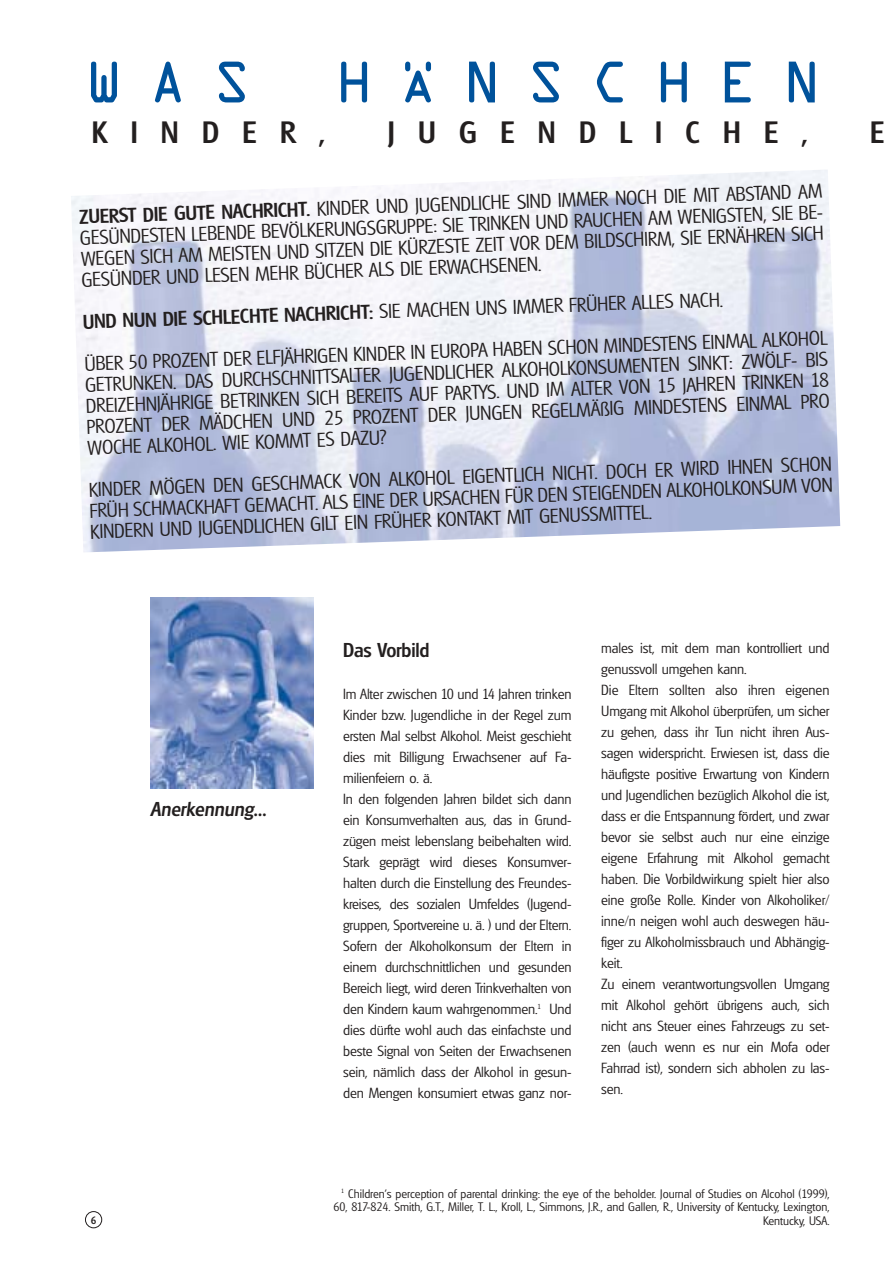
<style>
.page{position:relative;width:893px;height:1263px;background:#fff}
.page>*{position:absolute;margin:0;border:0;box-sizing:border-box;transform-origin:0 0}
.t1{font:52.5px "OCRA";letter-spacing:.495em;color:#00529b}
.t2{font:500 30px "Glasgow";letter-spacing:.775em;color:#231f1f}
.t3{font:300 19.5px/21px "Glasgow";color:#231f1f}
.t4{font:500 19.5px "Iglasgow";color:#231f1f}
.t5{font:500 19.5px "Glasgow";letter-spacing:-.01em;color:#231f1f}
.t6{font:300 14.25px/21px "Glasgow";letter-spacing:-.01em;color:#231f1f}
.t7{font:300 12px/13.5px "Glasgow";color:#231f1f;text-align:right}
.t8{font:500 10.5px "Glasgow";color:#231f1f}
.s1{font-weight:500}
</style>
<div class="page">
<img style="left:71px;top:170px;width:769px;height:382px">
<div style="left:85px;top:1211px;width:17px;height:17px;border:1px solid #231f1f;border-radius:50%"></div>
<img style="left:151px;top:598px;width:163px;height:190px">
<h1 class="t1" style="left:85px;top:64px;width:167px">WAS</h1>
<h1 class="t1" style="left:335px;top:64px;width:487px">HÄNSCHEN</h1>
<h2 class="t2" style="left:92px;top:121px;width:235px">KINDER,</h2>
<h2 class="t2" style="left:387px;top:121px;width:421px">JUGENDLICHE,</h2>
<h2 class="t2" style="left:870px;top:121px;width:16px">E</h2>
<p class="t3" style="left:79px;top:208px;width:748px;rotate:-2deg"><span class="s1">ZUERST DIE GUTE NACHRICHT.</span> KINDER UND JUGENDLICHE SIND IMMER NOCH DIE MIT ABSTAND AM GESÜNDESTEN LEBENDE BEVÖLKERUNGSGRUPPE: SIE TRINKEN UND RAUCHEN AM WENIGSTEN, SIE BE-WEGEN SICH AM MEISTEN UND SITZEN DIE KÜRZESTE ZEIT VOR DEM BILDSCHIRM, SIE ERNÄHREN SICH GESÜNDER UND LESEN MEHR BÜCHER ALS DIE ERWACHSENEN.</p>
<h3 class="t3" style="left:82px;top:303px;width:745px;line-height:42px;rotate:-2deg"><span class="s1">UND NUN DIE SCHLECHTE NACHRICHT:</span> SIE MACHEN UNS IMMER FRÜHER ALLES NACH.<br>ÜBER 50 PROZENT DER ELFJÄHRIGEN KINDER IN EUROPA HABEN SCHON MINDESTENS EINMAL ALKOHOL</h3>
<p class="t3" style="left:85px;top:376px;width:745px;text-align:justify;rotate:-2deg">GETRUNKEN. DAS DURCHSCHNITTSALTER JUGENDLICHER ALKOHOLKONSUMENTEN SINKT: ZWÖLF- BIS DREIZEHNJÄHRIGE BETRINKEN SICH BEREITS AUF PARTYS. UND IM ALTER VON 15 JAHREN TRINKEN 18<br>PROZENT DER MÄDCHEN UND 25 PROZENT DER JUNGEN REGELMÄßIG MINDESTENS EINMAL PRO WOCHE ALKOHOL. WIE KOMMT ES DAZU?</p>
<p class="t3" style="left:88px;top:481px;width:745px;text-align:justify;rotate:-2deg">KINDER MÖGEN DEN GESCHMACK VON ALKOHOL EIGENTLICH NICHT. DOCH ER WIRD IHNEN SCHON FRÜH SCHMACKHAFT GEMACHT. ALS EINE DER URSACHEN FÜR DEN STEIGENDEN ALKOHOLKONSUM VON KINDERN UND JUGENDLICHEN GILT EIN FRÜHER KONTAKT MIT GENUSSMITTEL.</p>
<h3 class="t4" style="left:151px;top:801px;width:117px">Anerkennung…</h3>
<p class="t8" style="left:91px;top:1216px;width:7px">6</p>
<h3 class="t5" style="left:343px;top:642px;width:88px">Das Vorbild</h3>
<p class="t6" style="left:343px;top:684px;width:230px">Im Alter zwischen 10 und 14 Jahren trinken Kinder bzw. Jugendliche in der Regel zum ersten Mal selbst Alkohol. Meist geschieht dies mit Billigung Erwachsener auf Fa&shy;milienfeiern o. ä.<br>In den folgenden Jahren bildet sich dann ein Konsumverhalten aus, das in Grund&shy;zügen meist lebenslang beibehalten wird.<br>Stark geprägt wird dieses Konsumver&shy;halten durch die Einstellung des Freundes&shy;kreises, des sozialen Umfeldes (Jugend&shy;gruppen, Sportvereine u. ä. ) und der Eltern.<br>Sofern der Alkoholkonsum der Eltern in einem durchschnittlichen und gesunden Bereich liegt, wird deren Trinkverhalten von den Kindern kaum wahrgenommen.<sup>1</sup> Und dies dürfte wohl auch das einfachste und beste Signal von Seiten der Erwachsenen sein, nämlich dass der Alkohol in gesun&shy;den Mengen konsumiert etwas ganz nor-</p>
<p class="t6" style="left:601px;top:639px;width:230px">males ist, mit dem man kontrolliert und genussvoll umgehen kann.<br>Die Eltern sollten also ihren eigenen Umgang mit Alkohol überprüfen, um sicher zu gehen, dass ihr Tun nicht ihren Aus&shy;sagen widerspricht. Erwiesen ist, dass die häufigste positive Erwartung von Kindern und Jugendlichen bezüglich Alkohol die ist, dass er die Entspannung fördert, und zwar bevor sie selbst auch nur eine einzige eigene Erfahrung mit Alkohol gemacht haben. Die Vorbildwirkung spielt hier also eine große Rolle. Kinder von Alkoholiker/ inne/n neigen wohl auch deswegen häu&shy;figer zu Alkoholmissbrauch und Abhängig&shy;keit.<br>Zu einem verantwortungsvollen Umgang mit Alkohol gehört übrigens auch, sich nicht ans Steuer eines Fahrzeugs zu set&shy;zen (auch wenn es nur ein Mofa oder Fahrrad ist), sondern sich abholen zu las&shy;sen.</p>
<p class="t7" style="left:333px;top:1188px;width:497px"><sup>1</sup> Children’s perception of parental drinking: the eye of the beholder. Journal of Studies on Alcohol (1999),<br>60, 817-824. Smith, G.T., Miller, T. L., Kroll, L., Simmons, J.R., and Gallen, R., University of Kentucky, Lexington,<br>Kentucky, USA.</p>
</div>
